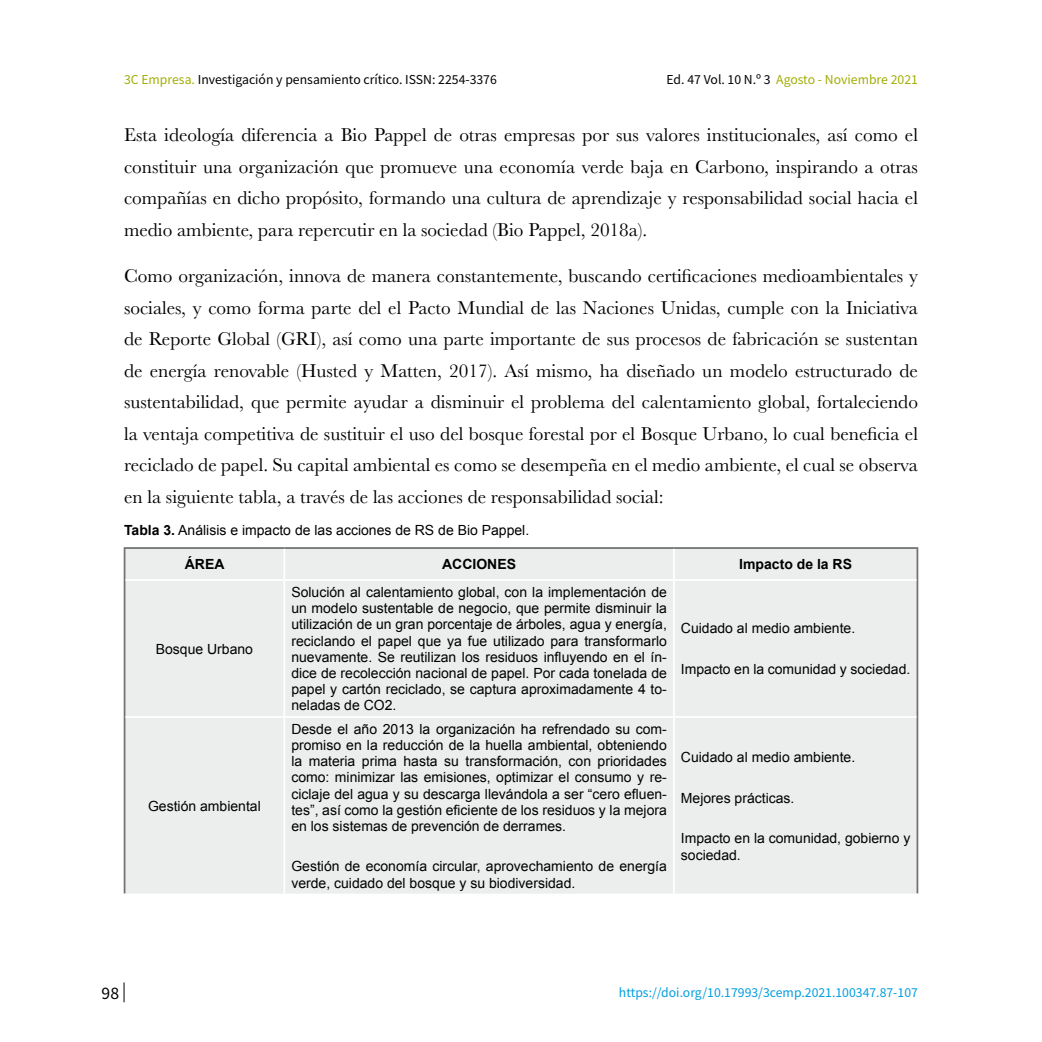
<style>
.page{position:relative;width:1042px;height:1042px;background:#fff}
.page>*{position:absolute;margin:0;border:0;box-sizing:border-box;transform-origin:0 0}
.t1{font:19.25px/31.5px "Baskerville";color:#000;text-align:justify}
.t2{font:15.75px "Noto Sans HK";color:#000}
.t3{font:14px/16.1px "Arial";color:#000;text-align:justify}
.t4{font:700 14px "Arial";color:#000}
.t5{font:12.25px "Noto Sans HK";color:#000}
.t6{font:12.25px "Noto Sans HK";color:#009ee0}
.t7{font:12.25px "Noto Sans HK";color:#a3ad03}
.s1{color:#a3ad03}
.s2{color:#000}
.s3{font-weight:700}
</style>
<div class="page">
<svg style="left:124px;top:982px;width:1px;height:20px"></svg>
<div style="left:125px;top:549px;width:791px;height:344px;background:#eceded"></div>
<hr style="left:124px;top:547px;width:160px;height:2px;background:#707172">
<hr style="left:124px;top:549px;width:1px;height:31px;background:#707172">
<hr style="left:284px;top:547px;width:390px;height:2px;background:#707172">
<hr style="left:674px;top:547px;width:244px;height:2px;background:#707172">
<hr style="left:916px;top:549px;width:2px;height:31px;background:#707172">
<hr style="left:124px;top:580px;width:1px;height:137px;background:#707172">
<hr style="left:916px;top:580px;width:2px;height:137px;background:#707172">
<hr style="left:124px;top:717px;width:1px;height:176px;background:#707172">
<hr style="left:916px;top:717px;width:2px;height:176px;background:#707172">
<hr style="left:283px;top:549px;width:2px;height:30px;background:#fff">
<hr style="left:673px;top:549px;width:2px;height:30px;background:#fff">
<hr style="left:125px;top:579px;width:159px;height:2px;background:#fff">
<hr style="left:284px;top:579px;width:390px;height:2px;background:#fff">
<hr style="left:283px;top:581px;width:2px;height:135px;background:#fff">
<hr style="left:674px;top:579px;width:242px;height:2px;background:#fff">
<hr style="left:673px;top:581px;width:2px;height:135px;background:#fff">
<hr style="left:125px;top:716px;width:159px;height:2px;background:#fff">
<hr style="left:284px;top:716px;width:390px;height:2px;background:#fff">
<hr style="left:283px;top:718px;width:2px;height:175px;background:#fff">
<hr style="left:674px;top:716px;width:242px;height:2px;background:#fff">
<hr style="left:673px;top:718px;width:2px;height:175px;background:#fff">
<p class="t5" style="left:124px;top:73px;width:374px"><span class="s1">3C Empresa.</span> Investigación y pensamiento crítico. ISSN: 2254-3376</p>
<p class="t7" style="left:666px;top:73px;width:253px"><span class="s2">Ed. 47 Vol. 10 N.º 3</span> Agosto - Noviembre 2021</p>
<p class="t1" style="left:124px;top:120px;width:795px">Esta ideología diferencia a Bio Pappel de otras empresas por sus valores institucionales, así como el constituir una organización que promueve una economía verde baja en Carbono, inspirando a otras compañías en dicho propósito, formando una cultura de aprendizaje y responsabilidad social hacia el medio ambiente, para repercutir en la sociedad (Bio Pappel, 2018a).</p>
<p class="t1" style="left:124px;top:260px;width:795px">Como organización, innova de manera constantemente, buscando certificaciones medioambientales y sociales, y como forma parte del el Pacto Mundial de las Naciones Unidas, cumple con la Iniciativa de Reporte Global (GRI), así como una parte importante de sus procesos de fabricación se sustentan de energía renovable (Husted y Matten, 2017). Así mismo, ha diseñado un modelo estructurado de sustentabilidad, que permite ayudar a disminuir el problema del calentamiento global, fortaleciendo la ventaja competitiva de sustituir el uso del bosque forestal por el Bosque Urbano, lo cual beneficia el reciclado de papel. Su capital ambiental es como se desempeña en el medio ambiente, el cual se observa en la siguiente tabla, a través de las acciones de responsabilidad social:</p>
<p class="t3" style="left:124px;top:522px;width:407px"><span class="s3">Tabla 3.</span> Análisis e impacto de las acciones de RS de Bio Pappel.</p>
<p class="t4" style="left:185px;top:555px;width:41px">ÁREA</p>
<p class="t4" style="left:442px;top:555px;width:75px">ACCIONES</p>
<p class="t4" style="left:739px;top:555px;width:114px">Impacto de la RS</p>
<p class="t3" style="left:156px;top:641px;width:99px">Bosque Urbano</p>
<p class="t3" style="left:148px;top:798px;width:114px">Gestión ambiental</p>
<p class="t3" style="left:291px;top:584px;width:377px">Solución al calentamiento global, con la implementación de un modelo sustentable de negocio, que permite disminuir la utilización de un gran porcentaje de árboles, agua y energía, reciclando el papel que ya fue utilizado para transformarlo nuevamente. Se reutilizan los residuos influyendo en el ín&shy;dice de recolección nacional de papel. Por cada tonelada de papel y cartón reciclado, se captura aproximadamente 4 to&shy;neladas de CO2.</p>
<p class="t3" style="left:291px;top:721px;width:377px">Desde el año 2013 la organización ha refrendado su com&shy;promiso en la reducción de la huella ambiental, obteniendo la materia prima hasta su transformación, con prioridades como: minimizar las emisiones, optimizar el consumo y re&shy;ciclaje del agua y su descarga llevándola a ser “cero efluen&shy;tes”, así como la gestión eficiente de los residuos y la mejora en los sistemas de prevención de derrames.</p>
<p class="t3" style="left:291px;top:858px;width:377px">Gestión de economía circular, aprovechamiento de energía verde, cuidado del bosque y su biodiversidad.</p>
<p class="t3" style="left:681px;top:620px;width:176px">Cuidado al medio ambiente.</p>
<p class="t3" style="left:681px;top:661px;width:231px">Impacto en la comunidad y sociedad.</p>
<p class="t3" style="left:681px;top:749px;width:176px">Cuidado al medio ambiente.</p>
<p class="t3" style="left:681px;top:790px;width:115px">Mejores prácticas.</p>
<p class="t3" style="left:681px;top:830px;width:231px">Impacto en la comunidad, gobierno y sociedad.</p>
<p class="t2" style="left:102px;top:984px;width:19px">98</p>
<p class="t6" style="left:619px;top:986px;width:300px">https://doi.org/10.17993/3cemp.2021.100347.87-107</p>
</div>
